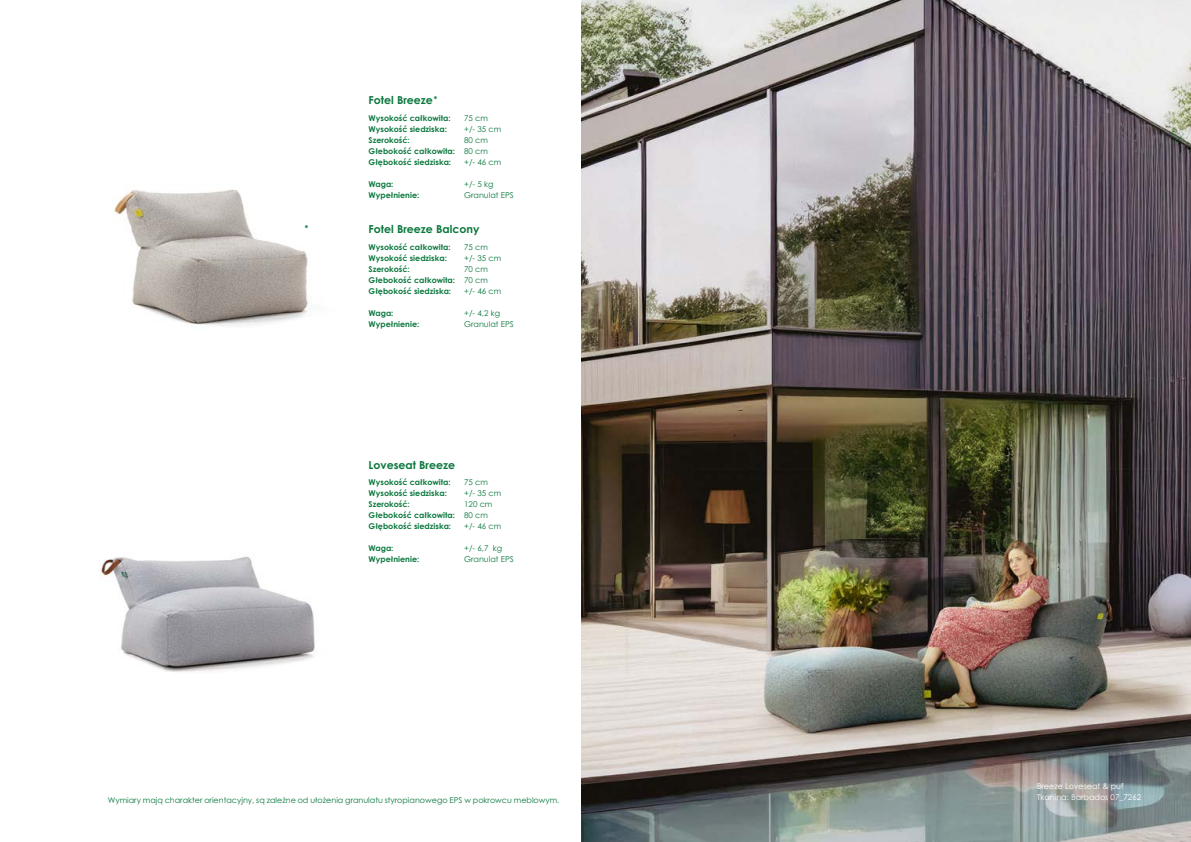
<style>
.page{position:relative;width:1191px;height:842px;background:#fff}
.page>*{position:absolute;margin:0;border:0;box-sizing:border-box;transform-origin:0 0}
.t1{font:700 11px "Century Gothic Pro";color:#0a773d}
.t2{font:700 8px/11px "Century Gothic Pro";color:#0a773d}
.t3{font:8px/11px "Century Gothic Pro";color:#0a773d}
.t4{font:8px/11px "Century Gothic Pro";color:#fff}
</style>
<div class="page">
<img style="left:113px;top:189px;width:197px;height:137px">
<img style="left:99px;top:556px;width:216px;height:116px">
<img style="left:581px;top:0;width:610px;height:842px">
<p class="t2" style="left:305px;top:223px;width:5px">*</p>
<h1 class="t1" style="left:369px;top:93px;width:70px">Fotel Breeze<sup>*</sup></h1>
<p class="t2" style="left:369px;top:113px;width:88px">Wysokość całkowita:<br>Wysokość siedziska:<br>Szerokość:<br>Głebokość całkowita:<br>Głębokość siedziska:</p>
<p class="t2" style="left:369px;top:179px;width:52px">Waga:<br>Wypełnienie:</p>
<p class="t3" style="left:464px;top:113px;width:38px">75 cm<br>+/- 35 cm<br>80 cm<br>80 cm<br>+/- 46 cm</p>
<p class="t3" style="left:464px;top:179px;width:51px">+/- 5 kg<br>Granulat EPS</p>
<h1 class="t1" style="left:369px;top:222px;width:112px">Fotel Breeze Balcony</h1>
<p class="t2" style="left:369px;top:241px;width:88px">Wysokość całkowita:<br>Wysokość siedziska:<br>Szerokość:<br>Głebokość całkowita:<br>Głębokość siedziska:</p>
<p class="t2" style="left:369px;top:307px;width:52px">Waga:<br>Wypełnienie:</p>
<p class="t3" style="left:464px;top:242px;width:38px">75 cm<br>+/- 35 cm<br>70 cm<br>70 cm<br>+/- 46 cm</p>
<p class="t3" style="left:464px;top:308px;width:51px">+/- 4,2 kg<br>Granulat EPS</p>
<h1 class="t1" style="left:369px;top:458px;width:88px">Loveseat Breeze</h1>
<p class="t2" style="left:369px;top:477px;width:88px">Wysokość całkowita:<br>Wysokość siedziska:<br>Szerokość:<br>Głebokość całkowita:<br>Głębokość siedziska:</p>
<p class="t2" style="left:369px;top:543px;width:52px">Waga:<br>Wypełnienie:</p>
<p class="t3" style="left:464px;top:477px;width:38px">75 cm<br>+/- 35 cm<br>120 cm<br>80 cm<br>+/- 46 cm</p>
<p class="t3" style="left:464px;top:543px;width:51px">+/- 6,7 kg<br>Granulat EPS</p>
<p class="t3" style="left:108px;top:794px;width:453px">Wymiary mają charakter orientacyjny, są zależne od ułożenia granulatu styropianowego EPS w pokrowcu meblowym.</p>
<p class="t4" style="left:1037px;top:780px;width:106px">Breeze Loveseat &amp; puf<br>Tkanina: Barbados 07_7262</p>
</div>
